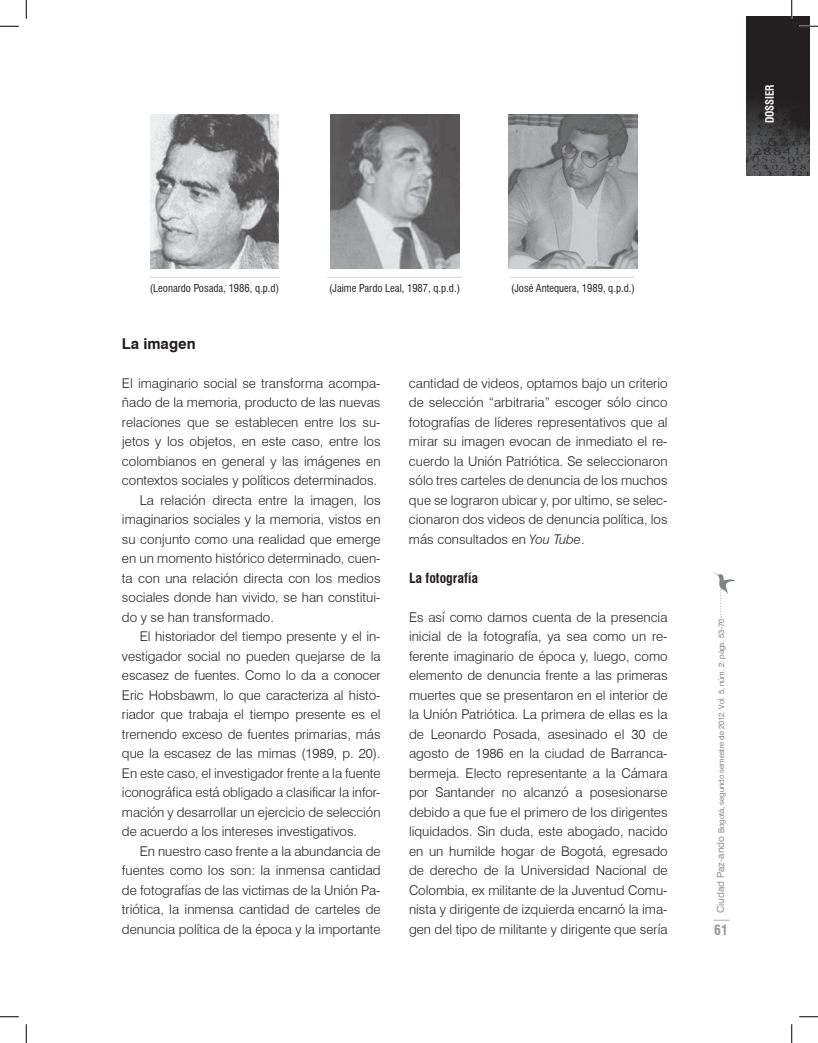
<style>
.page{position:relative;width:818px;height:1043px;background:#fff}
.page>*{position:absolute;margin:0;border:0;box-sizing:border-box;transform-origin:0 0}
.t1{font:700 15px "Swiss 721 BT";color:#231f20}
.t2{font:700 condensed 13.75px "Swiss 721 BT";color:#231f20}
.t3{font:700 condensed 13.75px "Swiss 721 BT";color:#939598}
.t4{font:300 13.38px/19.5px "Swiss 721 BT";color:#231f20;text-align:justify}
.t5{font:700 condensed 11.25px "Swiss 721 BT";letter-spacing:-.01em;color:#fff;scale:.96 1}
.t6{font:condensed 10.62px "Swiss 721 BT";color:#231f20}
.t7{font:300 7.75px "Swiss 721 BT";color:#57585a}
.s1{font-style:italic}
.s2{font-weight:400;font-size:10px;color:#939598}
</style>
<div class="page">
<img style="left:746px;top:16px;width:63px;height:159px">
<svg style="left:713px;top:572px;width:22px;height:45px"></svg>
<svg style="left:713px;top:919px;width:16px;height:1px"></svg>
<img style="left:150px;top:115px;width:129px;height:153px">
<hr style="left:149px;top:277px;width:130px;height:1px;background:#d1d2d4">
<hr style="left:327px;top:277px;width:135px;height:1px;background:#d1d2d4">
<img style="left:330px;top:115px;width:129px;height:153px">
<hr style="left:511px;top:277px;width:123px;height:1px;background:#d1d2d4">
<img style="left:508px;top:115px;width:129px;height:153px">
<svg style="left:0;top:25px;width:19px;height:2px"></svg>
<svg style="left:799px;top:25px;width:19px;height:2px"></svg>
<svg style="left:0;top:1016px;width:19px;height:1px"></svg>
<svg style="left:799px;top:1016px;width:19px;height:1px"></svg>
<svg style="left:25px;top:0;width:2px;height:19px"></svg>
<svg style="left:25px;top:1024px;width:2px;height:18px"></svg>
<svg style="left:790px;top:0;width:2px;height:19px"></svg>
<svg style="left:791px;top:1024px;width:1px;height:18px"></svg>
<p class="t5" style="left:762px;top:123px;width:41px;rotate:-90deg">Dossier</p>
<p class="t6" style="left:150px;top:281px;width:131px">(Leonardo Posada, 1986, q.p.d)</p>
<p class="t6" style="left:329px;top:281px;width:132px">(Jaime Pardo Leal, 1987, q.p.d.)</p>
<p class="t6" style="left:511px;top:281px;width:125px">(José Antequera, 1989, q.p.d.)</p>
<p class="t1" style="left:122px;top:334px;width:75px">La imagen</p>
<p class="t4" style="left:122px;top:373px;width:260px">El imaginario social se transforma acompa-</p>
<p class="t4" style="left:122px;top:393px;width:260px">ñado de la memoria, producto de las nuevas</p>
<p class="t4" style="left:122px;top:412px;width:260px">relaciones que se establecen entre los su-</p>
<p class="t4" style="left:122px;top:432px;width:260px">jetos y los objetos, en este caso, entre los</p>
<p class="t4" style="left:122px;top:451px;width:260px">colombianos en general y las imágenes en</p>
<p class="t4" style="left:122px;top:470px;width:257px">contextos sociales y políticos determinados.</p>
<p class="t4" style="left:140px;top:490px;width:242px">La relación directa entre la imagen, los</p>
<p class="t4" style="left:122px;top:509px;width:260px">imaginarios sociales y la memoria, vistos en</p>
<p class="t4" style="left:122px;top:529px;width:260px">su conjunto como una realidad que emerge</p>
<p class="t4" style="left:122px;top:548px;width:260px">en un momento histórico determinado, cuen-</p>
<p class="t4" style="left:122px;top:568px;width:260px">ta con una relación directa con los medios</p>
<p class="t4" style="left:122px;top:587px;width:260px">sociales donde han vivido, se han constitui-</p>
<p class="t4" style="left:122px;top:607px;width:153px">do y se han transformado.</p>
<p class="t4" style="left:140px;top:626px;width:242px">El historiador del tiempo presente y el in-</p>
<p class="t4" style="left:122px;top:646px;width:260px">vestigador social no pueden quejarse de la</p>
<p class="t4" style="left:122px;top:665px;width:260px">escasez de fuentes. Como lo da a conocer</p>
<p class="t4" style="left:122px;top:685px;width:260px">Eric Hobsbawm, lo que caracteriza al histo-</p>
<p class="t4" style="left:122px;top:704px;width:260px">riador que trabaja el tiempo presente es el</p>
<p class="t4" style="left:122px;top:724px;width:260px">tremendo exceso de fuentes primarias, más</p>
<p class="t4" style="left:122px;top:743px;width:260px">que la escasez de las mimas (1989, p. 20).</p>
<p class="t4" style="left:122px;top:763px;width:260px">En este caso, el investigador frente a la fuente</p>
<p class="t4" style="left:122px;top:782px;width:260px">iconográfica está obligado a clasificar la infor-</p>
<p class="t4" style="left:122px;top:802px;width:260px">mación y desarrollar un ejercicio de selección</p>
<p class="t4" style="left:122px;top:821px;width:236px">de acuerdo a los intereses investigativos.</p>
<p class="t4" style="left:140px;top:841px;width:242px">En nuestro caso frente a la abundancia de</p>
<p class="t4" style="left:122px;top:860px;width:260px">fuentes como los son: la inmensa cantidad</p>
<p class="t4" style="left:122px;top:880px;width:260px">de fotografías de las victimas de la Unión Pa-</p>
<p class="t4" style="left:122px;top:899px;width:260px">triótica, la inmensa cantidad de carteles de</p>
<p class="t4" style="left:122px;top:919px;width:260px">denuncia política de la época y la importante</p>
<p class="t4" style="left:409px;top:373px;width:260px">cantidad de videos, optamos bajo un criterio de selección “arbitraria” escoger sólo cinco fotografías de líderes representativos que al mirar su imagen evocan de inmediato el re&shy;cuerdo la Unión Patriótica. Se seleccionaron sólo tres carteles de denuncia de los muchos que se lograron ubicar y, por ultimo, se selec&shy;cionaron dos videos de denuncia política, los más consultados en <span class="s1">You Tube</span>.</p>
<p class="t2" style="left:409px;top:569px;width:71px">La fotografía</p>
<p class="t4" style="left:409px;top:607px;width:260px">Es así como damos cuenta de la presencia inicial de la fotografía, ya sea como un re&shy;ferente imaginario de época y, luego, como elemento de denuncia frente a las primeras muertes que se presentaron en el interior de la Unión Patriótica. La primera de ellas es la de Leonardo Posada, asesinado el 30 de agosto de 1986 en la ciudad de Barranca&shy;bermeja. Electo representante a la Cámara por Santander no alcanzó a posesionarse debido a que fue el primero de los dirigentes liquidados. Sin duda, este abogado, nacido en un humilde hogar de Bogotá, egresado de derecho de la Universidad Nacional de Colombia, ex militante de la Juventud Comu&shy;nista y dirigente de izquierda encarnó la ima&shy;gen del tipo de militante y dirigente que sería</p>
<p class="t7" style="left:716px;top:913px;width:296px;rotate:-90deg"><span class="s2">Ciudad Paz-ando</span> Bogotá, segundo semestre de 2012. Vol. 5, núm. 2: págs. 53-70</p>
<p class="t3" style="left:714px;top:921px;width:15px">61</p>
</div>
